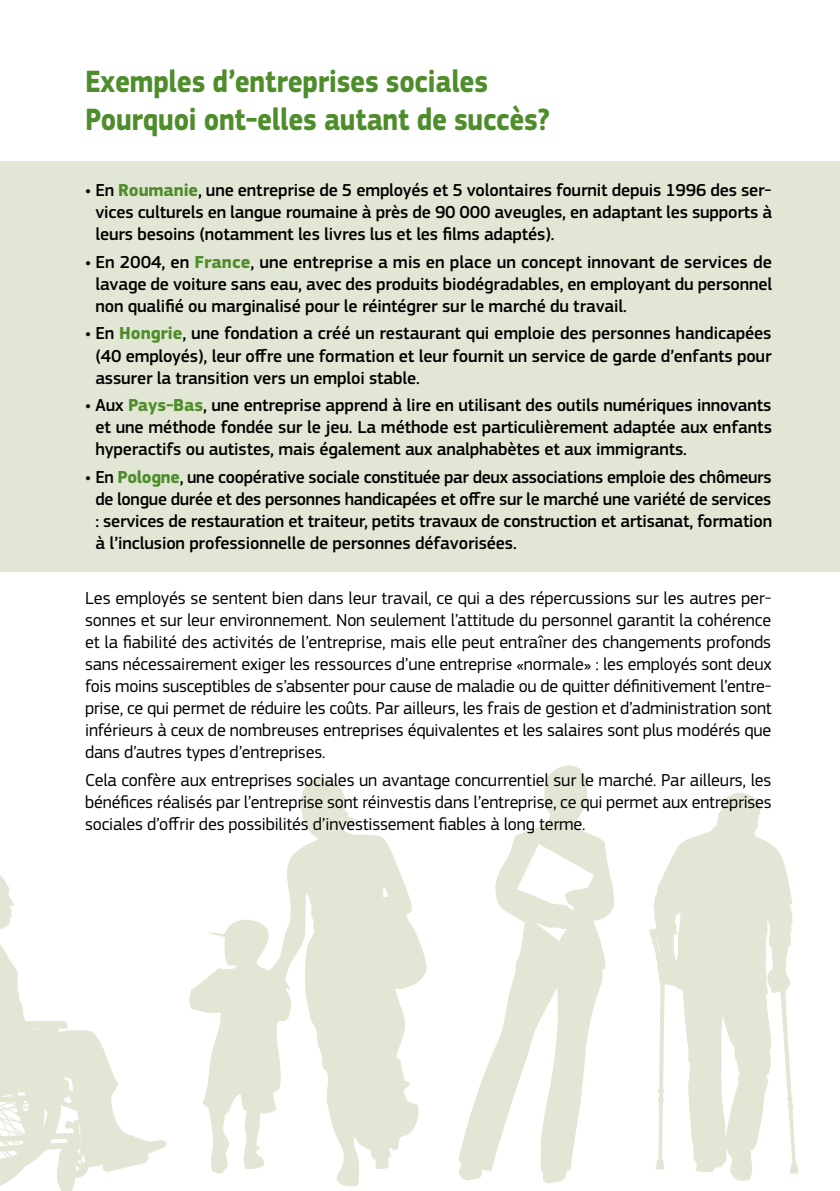
<style>
.page{position:relative;width:840px;height:1191px;background:#fff}
.page>*{position:absolute;margin:0;border:0;box-sizing:border-box;transform-origin:0 0}
.t1{font:700 32px/38px "EC Square Sans Pro";letter-spacing:-.01em;color:#4f8d2c;scale:.88 1}
.t2{font:500 18px/22px "EC Square Sans Pro";letter-spacing:-.01em;color:#000;text-align:justify}
.t3{font:18px/22px "EC Square Sans Pro";letter-spacing:-.01em;color:#000;text-align:justify}
.s1{font-weight:700;color:#4f8d2c}
</style>
<div class="page">
<svg style="left:189px;top:778px;width:238px;height:409px"></svg>
<svg style="left:0;top:875px;width:167px;height:316px"></svg>
<svg style="left:649px;top:792px;width:149px;height:389px;fill:#e1e7d4"></svg>
<svg style="left:458px;top:765px;width:156px;height:418px"></svg>
<div style="left:0;top:161px;width:839px;height:411px;background:#e1e7d4"></div>
<h1 class="t1" style="left:85px;top:64px;width:529px">Exemples d’entreprises sociales<br>Pourquoi ont-elles autant de succès?</h1>
<p class="t2" style="left:95px;top:179px;width:677px;text-indent:-10px">• En <span class="s1">Roumanie</span>, une entreprise de 5 employés et 5 volontaires fournit depuis 1996 des ser&shy;vices culturels en langue roumaine à près de 90 000 aveugles, en adaptant les supports à leurs besoins (notamment les livres lus et les films adaptés).</p>
<p class="t2" style="left:95px;top:251px;width:678px;text-indent:-10px">• En 2004, en <span class="s1">France</span>, une entreprise a mis en place un concept innovant de services de lavage de voiture sans eau, avec des produits biodégradables, en employant du personnel non qualifié ou marginalisé pour le réintégrer sur le marché du travail.</p>
<p class="t2" style="left:95px;top:323px;width:677px;text-indent:-10px">• En <span class="s1">Hongrie</span>, une fondation a créé un restaurant qui emploie des personnes handicapées (40 employés), leur offre une formation et leur fournit un service de garde d’enfants pour assurer la transition vers un emploi stable.</p>
<p class="t2" style="left:95px;top:394px;width:677px;text-indent:-10px">• Aux <span class="s1">Pays-Bas</span>, une entreprise apprend à lire en utilisant des outils numériques innovants et une méthode fondée sur le jeu. La méthode est particulièrement adaptée aux enfants hyperactifs ou autistes, mais également aux analphabètes et aux immigrants.</p>
<p class="t2" style="left:95px;top:466px;width:678px;text-indent:-10px">• En <span class="s1">Pologne</span>, une coopérative sociale constituée par deux associations emploie des chômeurs de longue durée et des personnes handicapées et offre sur le marché une variété de services : services de restauration et traiteur, petits travaux de construction et artisanat, formation à l’inclusion professionnelle de personnes défavorisées.</p>
<p class="t3" style="left:85px;top:587px;width:687px">Les employés se sentent bien dans leur travail, ce qui a des répercussions sur les autres per&shy;sonnes et sur leur environnement. Non seulement l’attitude du personnel garantit la cohérence et la fiabilité des activités de l’entreprise, mais elle peut entraîner des changements profonds sans nécessairement exiger les ressources d’une entreprise «normale» : les employés sont deux fois moins susceptibles de s’absenter pour cause de maladie ou de quitter définitivement l’entre&shy;prise, ce qui permet de réduire les coûts. Par ailleurs, les frais de gestion et d’administration sont inférieurs à ceux de nombreuses entreprises équivalentes et les salaires sont plus modérés que dans d’autres types d’entreprises.</p>
<p class="t3" style="left:85px;top:769px;width:687px">Cela confère aux entreprises sociales un avantage concurrentiel sur le marché. Par ailleurs, les bénéfices réalisés par l’entreprise sont réinvestis dans l’entreprise, ce qui permet aux entreprises sociales d’offrir des possibilités d’investissement fiables à long terme.</p>
</div>
